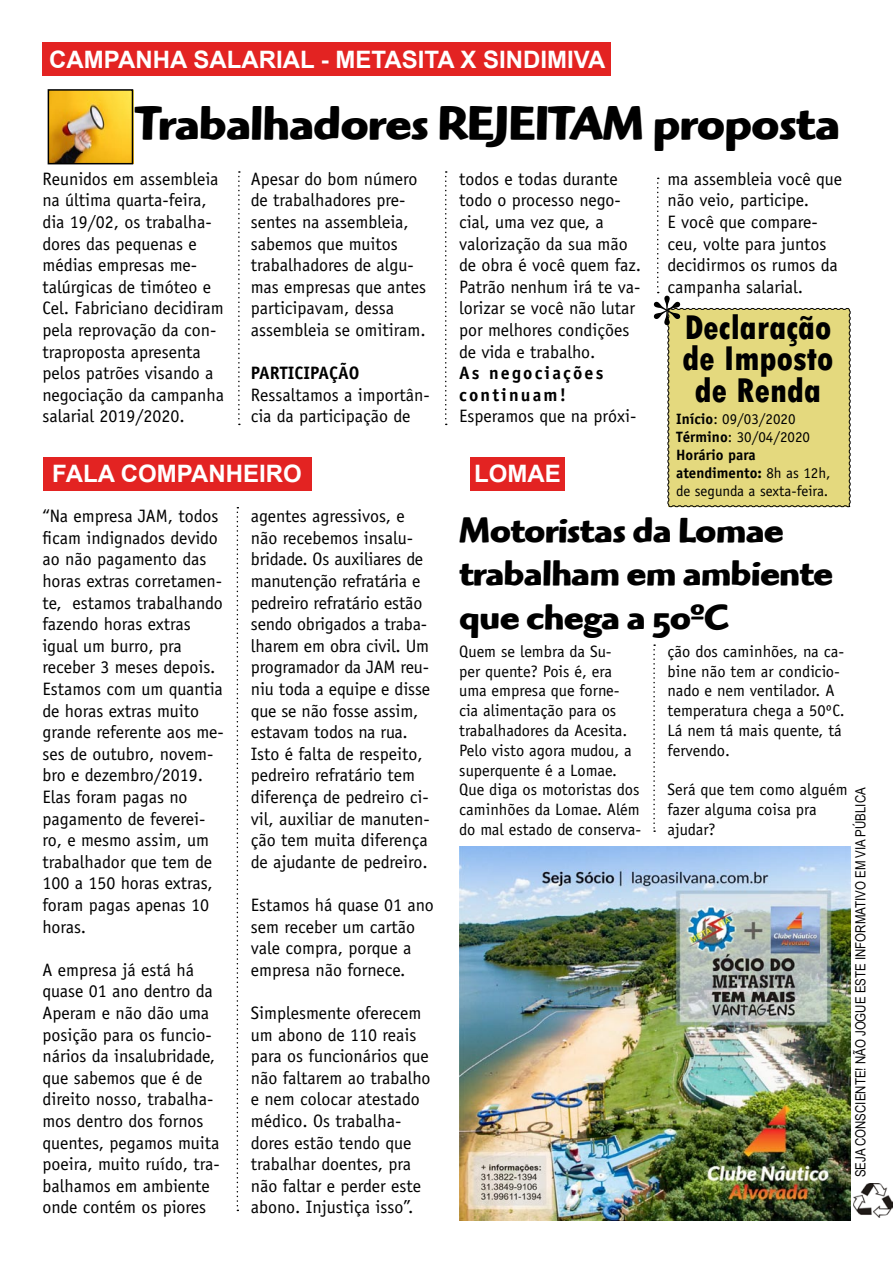
<style>
.page{position:relative;width:893px;height:1263px;background:#fff}
.page>*{position:absolute;margin:0;border:0;box-sizing:border-box;transform-origin:0 0}
.t1{font:72px "Times";color:#000}
.t2{font:48px "Highlander OSITCTT Bold";letter-spacing:-.02em;color:#000}
.t3{font:36px/43.2px "Highlander OSITCTT Bold";letter-spacing:-.02em;color:#000}
.t4{font:800 condensed 36px/31.5px "Tw Cen";color:#000;text-align:center}
.t5{font:700 24px "Arial";color:#fff}
.t6{font:18px/21.6px "Officina Sans";color:#000}
.t7{font:700 18px/21.6px "Officina Sans";letter-spacing:.12em;color:#000}
.t8{font:700 18px "Officina Sans";color:#000}
.t9{font:16.5px/19.8px "Officina Sans";color:#000}
.t10{font:15px/18px "Officina Sans";color:#000}
.t11{font:13.95px "Arial Narrow";color:#000}
.s1{font-weight:700}
</style>
<div class="page">
<div style="left:667px;top:308px;width:184px;height:199px;background:#e4d97e"></div>
<img style="left:853px;top:1183px;width:40px;height:34px">
<img style="left:459px;top:847px;width:391px;height:373px">
<div style="left:470px;top:457px;width:95px;height:33px;background:#e32322"></div>
<svg style="left:653px;top:644px;width:2px;height:188px"></svg>
<div style="left:43px;top:457px;width:268px;height:33px;background:#e32322"></div>
<img style="left:51px;top:92px;width:79px;height:69px">
<svg style="left:237px;top:507px;width:1px;height:704px"></svg>
<div style="left:43px;top:43px;width:568px;height:33px;background:#e32322"></div>
<svg style="left:238px;top:171px;width:2px;height:254px"></svg>
<svg style="left:445px;top:171px;width:2px;height:254px"></svg>
<svg style="left:657px;top:178px;width:2px;height:115px"></svg>
<div style="left:48px;top:89px;width:85px;height:75px;border:2px solid #000"></div>
<h3 class="t5" style="left:49px;top:43px;width:557px">CAMPANHA SALARIAL - METASITA X SINDIMIVA</h3>
<h2 class="t2" style="left:136px;top:94px;width:706px">Trabalhadores REJEITAM proposta</h2>
<p class="t6" style="left:43px;top:168px;width:183px">Reunidos em assembleia na última quarta-feira, dia 19/02, os trabalha&shy;dores das pequenas e médias empresas me&shy;talúrgicas de timóteo e<br>Cel. Fabriciano decidiram pela reprovação da con&shy;traproposta apresenta pelos patrões visando a negociação da campanha salarial 2019/2020.</p>
<p class="t6" style="left:251px;top:168px;width:177px">Apesar do bom número de trabalhadores pre&shy;sentes na assembleia, sabemos que muitos trabalhadores de algu&shy;mas empresas que antes participavam, dessa assembleia se omitiram.</p>
<p class="t6" style="left:459px;top:168px;width:183px">todos e todas durante todo o processo nego&shy;cial, uma vez que, a valorização da sua mão de obra é você quem faz.<br>Patrão nenhum irá te va&shy;lorizar se você não lutar por melhores condições de vida e trabalho.</p>
<p class="t7" style="left:459px;top:362px;width:146px">As negociações continuam!</p>
<p class="t6" style="left:459px;top:405px;width:179px">Esperamos que na próxi-</p>
<p class="t6" style="left:668px;top:168px;width:176px">ma assembleia você que não veio, participe.<br>E você que compare&shy;ceu, volte para juntos decidirmos os rumos da campanha salarial.</p>
<h1 class="t1" style="left:649px;top:280px;width:37px">*</h1>
<h3 class="t4" style="left:683px;top:311px;width:152px">Declaração de Imposto de Renda</h3>
<p class="t8" style="left:251px;top:362px;width:110px">PARTICIPAÇÃO</p>
<p class="t6" style="left:251px;top:384px;width:181px">Ressaltamos a importân&shy;cia da participação de</p>
<p class="t10" style="left:676px;top:410px;width:156px"><span class="s1">Início</span>: 09/03/2020<br><span class="s1">Término</span>: 30/04/2020<br><span class="s1">Horário para atendimento:</span> 8h as 12h, de segunda a sexta-feira.</p>
<h3 class="t5" style="left:52px;top:458px;width:251px">FALA COMPANHEIRO</h3>
<h3 class="t5" style="left:474px;top:458px;width:88px">LOMAE</h3>
<p class="t6" style="left:43px;top:505px;width:183px">“Na empresa JAM, todos ficam indignados devido ao não pagamento das horas extras corretamen&shy;te, estamos trabalhando fazendo horas extras igual um burro, pra receber 3 meses depois.<br>Estamos com um quantia de horas extras muito grande referente aos me&shy;ses de outubro, novem&shy;bro e dezembro/2019.<br>Elas foram pagas no pagamento de feverei&shy;ro, e mesmo assim, um trabalhador que tem de<br>100 a 150 horas extras, foram pagas apenas 10 horas.</p>
<p class="t6" style="left:43px;top:959px;width:179px">A empresa já está há quase 01 ano dentro da<br>Aperam e não dão uma posição para os funcio&shy;nários da insalubridade, que sabemos que é de direito nosso, trabalha&shy;mos dentro dos fornos quentes, pegamos muita poeira, muito ruído, tra&shy;balhamos em ambiente onde contém os piores</p>
<p class="t6" style="left:251px;top:505px;width:181px">agentes agressivos, e não recebemos insalu&shy;bridade. Os auxiliares de manutenção refratária e pedreiro refratário estão sendo obrigados a traba&shy;lharem em obra civil. Um programador da JAM reu&shy;niu toda a equipe e disse que se não fosse assim, estavam todos na rua.<br>Isto é falta de respeito, pedreiro refratário tem diferença de pedreiro ci&shy;vil, auxiliar de manuten&shy;ção tem muita diferença de ajudante de pedreiro.</p>
<p class="t6" style="left:251px;top:894px;width:184px">Estamos há quase 01 ano sem receber um cartão vale compra, porque a empresa não fornece.</p>
<p class="t6" style="left:251px;top:1002px;width:181px">Simplesmente oferecem um abono de 110 reais para os funcionários que não faltarem ao trabalho e nem colocar atestado médico. Os trabalha&shy;dores estão tendo que trabalhar doentes, pra não faltar e perder este abono. Injustiça isso”.</p>
<h3 class="t3" style="left:459px;top:509px;width:375px">Motoristas da Lomae trabalham em ambiente que chega a 50ºC</h3>
<p class="t9" style="left:459px;top:641px;width:184px">Quem se lembra da Su-<br>per quente? Pois é, era uma empresa que forne&shy;cia alimentação para os trabalhadores da Acesita.<br>Pelo visto agora mudou, a superquente é a Lomae.<br>Que diga os motoristas dos caminhões da Lomae. Além do mal estado de conserva-</p>
<p class="t9" style="left:668px;top:641px;width:179px">ção dos caminhões, na ca&shy;bine não tem ar condicio&shy;nado e nem ventilador. A temperatura chega a 50ºC.<br>Lá nem tá mais quente, tá fervendo.</p>
<p class="t9" style="left:668px;top:780px;width:181px">Será que tem como alguém fazer alguma coisa pra ajudar?</p>
<p class="t11" style="left:850px;top:1177px;width:391px;rotate:-90deg">SEJA CONSCIENTE! NÃO JOGUE ESTE INFORMATIVO EM VIA PÚBLICA</p>
</div>
